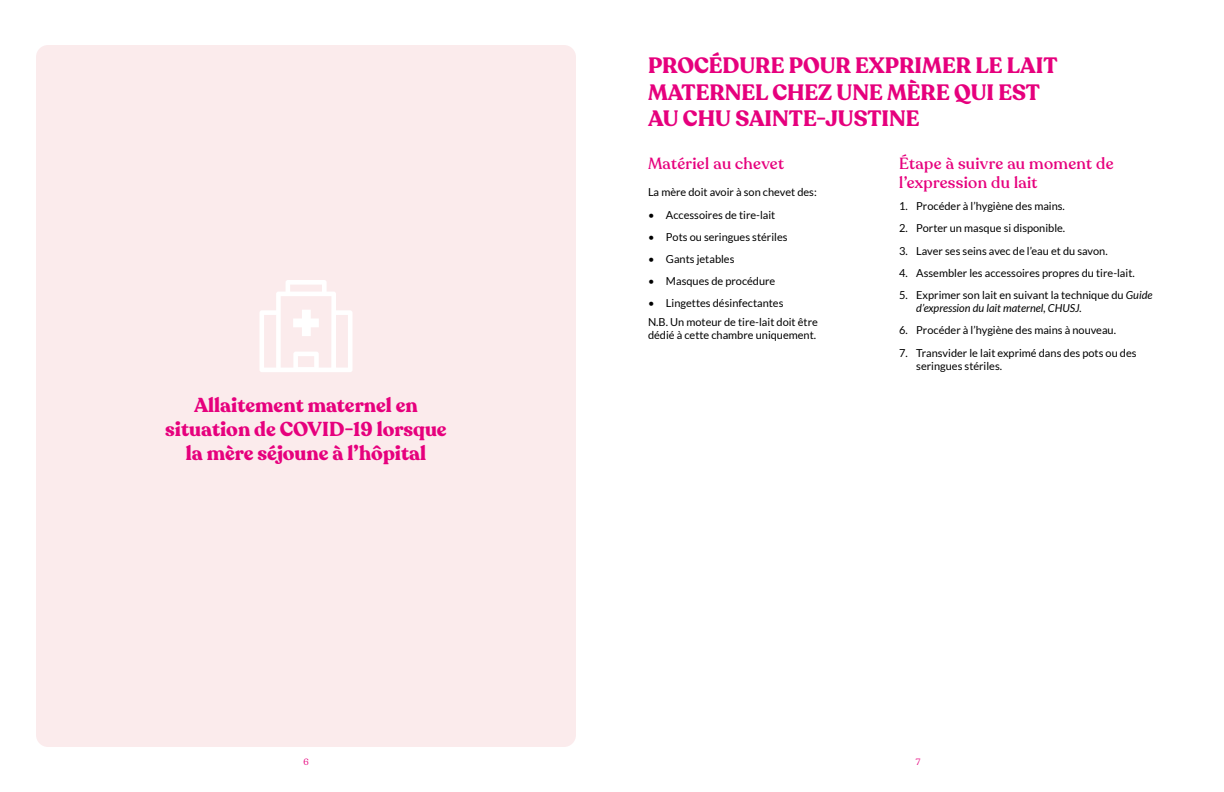
<style>
.page{position:relative;width:1224px;height:792px;background:#fff}
.page>*{position:absolute;margin:0;border:0;box-sizing:border-box;transform-origin:0 0}
.t1{font:700 22px/26.4px "Recoleta";color:#e6007d}
.t2{font:700 20px/24px "Recoleta";color:#e6007d;text-align:center}
.t3{font:500 16px/19.2px "Recoleta";letter-spacing:.02em;color:#e6007d}
.t4{font:11px/13.2px "Lato";color:#000}
.t5{font:9px "Recoleta";color:#e6007d}
.s1{font-style:italic}
</style>
<div class="page">
<div style="left:36px;top:45px;width:540px;height:702px;background:#fbebec;border-radius:12px"></div>
<svg style="left:260px;top:280px;width:92px;height:92px"></svg>
<h2 class="t2" style="left:165px;top:394px;width:283px">Allaitement maternel en situation de COVID-19 lorsque la mère séjoune à l’hôpital</h2>
<p class="t5" style="left:303px;top:756px;width:7px">6</p>
<h1 class="t1" style="left:648px;top:53px;width:411px">PROCÉDURE POUR EXPRIMER LE LAIT<br>MATERNEL CHEZ UNE MÈRE QUI EST<br>AU CHU SAINTE-JUSTINE</h1>
<h3 class="t3" style="left:648px;top:154px;width:137px">Matériel au chevet</h3>
<p class="t4" style="left:648px;top:186px;width:170px">La mère doit avoir à son chevet des:</p>
<p class="t4" style="left:648px;top:208px;width:129px">• Accessoires de tire-lait</p>
<p class="t4" style="left:648px;top:230px;width:141px">• Pots ou seringues stériles</p>
<p class="t4" style="left:648px;top:252px;width:88px">• Gants jetables</p>
<p class="t4" style="left:648px;top:274px;width:129px">• Masques de procédure</p>
<p class="t4" style="left:648px;top:294px;width:171px;line-height:19px">• Lingettes désinfectantes<br>N.B. Un moteur de tire-lait doit être</p>
<p class="t4" style="left:648px;top:329px;width:170px">dédié à cette chambre uniquement.</p>
<h3 class="t3" style="left:899px;top:154px;width:216px">Étape à suivre au moment de l’expression du lait</h3>
<p class="t4" style="left:899px;top:200px;width:167px">1. Procéder à l’hygiène des mains.</p>
<p class="t4" style="left:899px;top:222px;width:168px">2. Porter un masque si disponible.</p>
<p class="t4" style="left:899px;top:244px;width:210px">3. Laver ses seins avec de l’eau et du savon.</p>
<p class="t4" style="left:899px;top:266px;width:237px">4. Assembler les accessoires propres du tire-lait.</p>
<p class="t4" style="left:916px;top:288px;width:238px;text-indent:-17px">5. Exprimer son lait en suivant la technique du <span class="s1">Guide d’expression du lait maternel, CHUSJ.</span></p>
<p class="t4" style="left:899px;top:324px;width:218px">6. Procéder à l’hygiène des mains à nouveau.</p>
<p class="t4" style="left:916px;top:346px;width:222px;text-indent:-17px">7. Transvider le lait exprimé dans des pots ou des seringues stériles.</p>
<p class="t5" style="left:916px;top:756px;width:6px">7</p>
</div>
